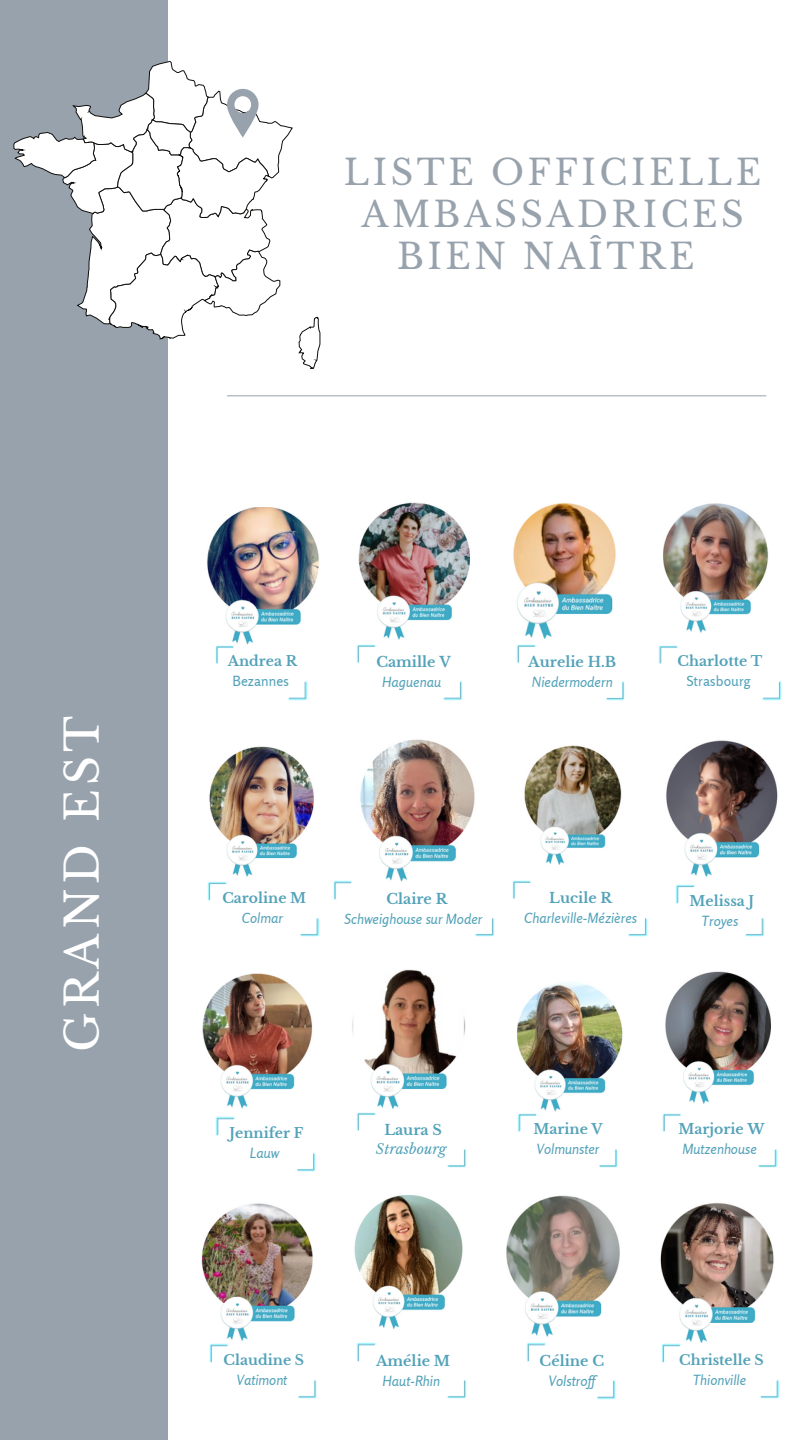
<style>
.page{position:relative;width:810px;height:1440px;background:#fff}
.page>*{position:absolute;margin:0;border:0;box-sizing:border-box;transform-origin:0 0}
.t1{font:45px "Libre Baskerville";letter-spacing:.1em;color:#fff}
.t2{font:35px/42px "Libre Baskerville";letter-spacing:.1em;color:#97a2ac;text-align:center}
.t3{font:700 14.2px "Libre Baskerville";color:#53a2b9}
.t4{font:italic 14.2px "Rosario";color:#53a2b9}
.t5{font:italic 14px "Rosario";color:#53a2b9}
.t6{font:700 14px "Libre Baskerville";color:#53a2b9}
.t7{font:14px "Rosario";color:#53a2b9}
.t8{font:italic 14px "Libre Baskerville";color:#53a2b9}
</style>
<div class="page">
<div style="left:0;top:0;width:168px;height:1440px;background:#97a2ac"></div>
<svg style="left:299px;top:317px;width:21px;height:52px"></svg>
<svg style="left:14px;top:61px;width:279px;height:278px"></svg>
<img style="left:207px;top:508px;width:112px;height:137px">
<img style="left:356px;top:502px;width:114px;height:153px">
<img style="left:513px;top:503px;width:103px;height:136px">
<img style="left:663px;top:503px;width:106px;height:130px">
<img style="left:207px;top:746px;width:107px;height:139px">
<img style="left:215px;top:645px;width:19px;height:19px">
<svg style="left:217px;top:647px;width:16px;height:16px"></svg>
<img style="left:288px;top:681px;width:19px;height:19px">
<svg style="left:289px;top:682px;width:17px;height:17px"></svg>
<img style="left:357px;top:644px;width:19px;height:19px">
<svg style="left:358px;top:646px;width:17px;height:16px"></svg>
<img style="left:443px;top:681px;width:19px;height:19px">
<svg style="left:444px;top:682px;width:17px;height:17px"></svg>
<img style="left:517px;top:644px;width:19px;height:19px">
<svg style="left:518px;top:646px;width:17px;height:16px"></svg>
<img style="left:606px;top:681px;width:19px;height:19px">
<svg style="left:607px;top:682px;width:16px;height:17px"></svg>
<img style="left:659px;top:645px;width:19px;height:19px">
<svg style="left:660px;top:647px;width:17px;height:16px"></svg>
<img style="left:762px;top:681px;width:19px;height:19px">
<svg style="left:763px;top:682px;width:17px;height:17px"></svg>
<hr style="left:227px;top:395px;width:539px;height:1px;background:#97a2ac">
<img style="left:208px;top:882px;width:19px;height:19px">
<svg style="left:209px;top:883px;width:17px;height:17px"></svg>
<img style="left:300px;top:918px;width:19px;height:19px">
<svg style="left:301px;top:918px;width:17px;height:17px"></svg>
<img style="left:360px;top:739px;width:115px;height:143px">
<img style="left:333px;top:881px;width:19px;height:19px">
<svg style="left:335px;top:882px;width:16px;height:17px"></svg>
<img style="left:475px;top:918px;width:19px;height:19px">
<svg style="left:476px;top:918px;width:17px;height:17px"></svg>
<img style="left:524px;top:745px;width:98px;height:120px">
<img style="left:512px;top:880px;width:19px;height:19px">
<svg style="left:514px;top:882px;width:16px;height:16px"></svg>
<img style="left:628px;top:918px;width:19px;height:19px">
<svg style="left:629px;top:918px;width:17px;height:17px"></svg>
<img style="left:666px;top:740px;width:112px;height:137px">
<img style="left:676px;top:885px;width:19px;height:19px">
<svg style="left:677px;top:886px;width:17px;height:17px"></svg>
<img style="left:745px;top:918px;width:19px;height:19px">
<svg style="left:746px;top:918px;width:17px;height:17px"></svg>
<img style="left:202px;top:973px;width:111px;height:136px">
<img style="left:216px;top:1117px;width:19px;height:19px">
<svg style="left:217px;top:1118px;width:17px;height:17px"></svg>
<img style="left:297px;top:1153px;width:19px;height:19px">
<svg style="left:297px;top:1154px;width:17px;height:16px"></svg>
<img style="left:352px;top:969px;width:114px;height:140px">
<img style="left:357px;top:1112px;width:19px;height:19px">
<svg style="left:358px;top:1114px;width:17px;height:16px"></svg>
<img style="left:447px;top:1149px;width:19px;height:19px">
<svg style="left:448px;top:1150px;width:17px;height:16px"></svg>
<img style="left:517px;top:982px;width:106px;height:134px">
<img style="left:518px;top:1113px;width:19px;height:19px">
<svg style="left:519px;top:1114px;width:17px;height:17px"></svg>
<img style="left:599px;top:1149px;width:19px;height:19px">
<svg style="left:600px;top:1150px;width:16px;height:16px"></svg>
<img style="left:665px;top:971px;width:106px;height:133px">
<img style="left:662px;top:1113px;width:19px;height:19px">
<svg style="left:664px;top:1114px;width:16px;height:17px"></svg>
<img style="left:758px;top:1149px;width:19px;height:19px">
<svg style="left:759px;top:1150px;width:17px;height:16px"></svg>
<img style="left:201px;top:1203px;width:112px;height:141px">
<img style="left:209px;top:1344px;width:19px;height:19px">
<svg style="left:211px;top:1345px;width:16px;height:17px"></svg>
<img style="left:298px;top:1380px;width:19px;height:19px">
<svg style="left:299px;top:1381px;width:16px;height:16px"></svg>
<img style="left:354px;top:1195px;width:109px;height:135px">
<img style="left:357px;top:1343px;width:19px;height:19px">
<svg style="left:358px;top:1344px;width:17px;height:17px"></svg>
<img style="left:447px;top:1380px;width:19px;height:19px">
<svg style="left:448px;top:1381px;width:17px;height:16px"></svg>
<img style="left:506px;top:1195px;width:114px;height:148px">
<img style="left:527px;top:1343px;width:19px;height:19px">
<svg style="left:528px;top:1344px;width:17px;height:17px"></svg>
<img style="left:597px;top:1380px;width:19px;height:19px">
<svg style="left:598px;top:1381px;width:16px;height:17px"></svg>
<img style="left:660px;top:1203px;width:114px;height:140px">
<img style="left:662px;top:1344px;width:19px;height:19px">
<svg style="left:663px;top:1345px;width:17px;height:17px"></svg>
<img style="left:760px;top:1380px;width:19px;height:19px">
<svg style="left:761px;top:1381px;width:17px;height:16px"></svg>
<p class="t2" style="left:344px;top:152px;width:419px">LISTE OFFICIELLE<br>AMBASSADRICES<br>BIEN NAÎTRE</p>
<p class="t1" style="left:55px;top:1052px;width:338px;rotate:-90deg">GRAND EST</p>
<p class="t6" style="left:228px;top:653px;width:71px">Andrea R</p>
<p class="t7" style="left:232px;top:673px;width:58px">Bezannes</p>
<p class="t3" style="left:376px;top:653px;width:76px">Camille V</p>
<p class="t5" style="left:382px;top:674px;width:61px">Haguenau</p>
<p class="t3" style="left:528px;top:653px;width:89px">Aurelie H.B</p>
<p class="t5" style="left:532px;top:674px;width:82px">Niedermodern</p>
<p class="t6" style="left:678px;top:653px;width:86px">Charlotte T</p>
<p class="t7" style="left:686px;top:673px;width:66px">Strasbourg</p>
<p class="t6" style="left:222px;top:889px;width:85px">Caroline M</p>
<p class="t5" style="left:242px;top:909px;width:43px">Colmar</p>
<p class="t3" style="left:386px;top:890px;width:62px">Claire R</p>
<p class="t5" style="left:344px;top:910px;width:140px">Schweighouse sur Moder</p>
<p class="t3" style="left:549px;top:889px;width:64px">Lucile R</p>
<p class="t5" style="left:524px;top:910px;width:114px">Charleville-Mézières</p>
<p class="t6" style="left:690px;top:892px;width:66px">Melissa J</p>
<p class="t5" style="left:702px;top:912px;width:38px">Troyes</p>
<p class="t6" style="left:230px;top:1124px;width:75px">Jennifer F</p>
<p class="t5" style="left:250px;top:1144px;width:31px">Lauw</p>
<p class="t3" style="left:384px;top:1121px;width:59px">Laura S</p>
<p class="t8" style="left:376px;top:1141px;width:72px">Strasbourg</p>
<p class="t6" style="left:533px;top:1120px;width:71px">Marine V</p>
<p class="t5" style="left:537px;top:1141px;width:64px">Volmunster</p>
<p class="t6" style="left:679px;top:1120px;width:87px">Marjorie W</p>
<p class="t5" style="left:682px;top:1141px;width:76px">Mutzenhouse</p>
<p class="t6" style="left:224px;top:1351px;width:82px">Claudine S</p>
<p class="t5" style="left:237px;top:1371px;width:52px">Vatimont</p>
<p class="t3" style="left:376px;top:1352px;width:76px">Amélie M</p>
<p class="t5" style="left:383px;top:1372px;width:59px">Haut-Rhin</p>
<p class="t3" style="left:540px;top:1352px;width:66px">Céline C</p>
<p class="t4" style="left:549px;top:1372px;width:44px">Volstrof</p>
<p class="t6" style="left:679px;top:1351px;width:86px">Christelle S</p>
<p class="t5" style="left:693px;top:1371px;width:55px">Thionville</p>
</div>
